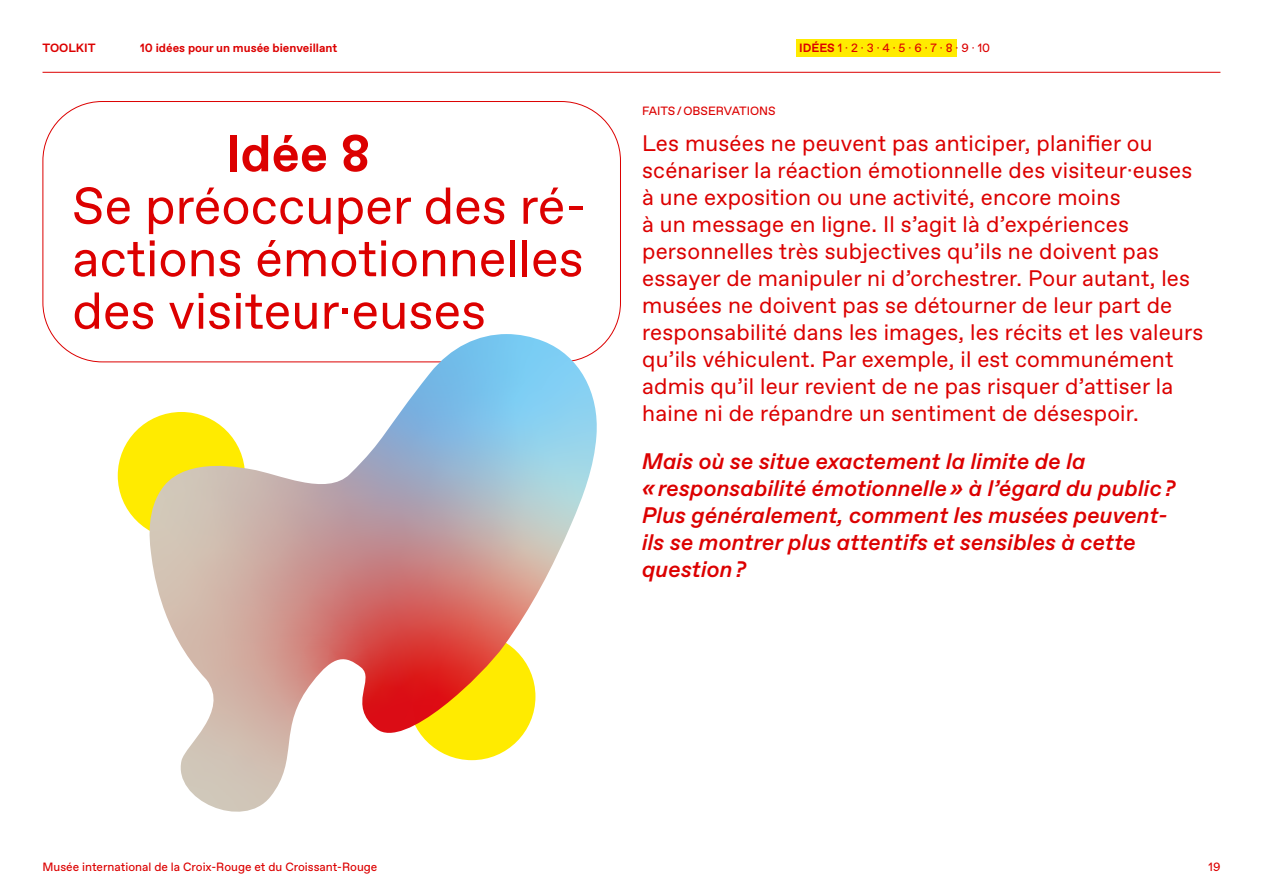
<style>
.page{position:relative;width:1263px;height:893px;background:#fff}
.page>*{position:absolute;margin:0;border:0;box-sizing:border-box;transform-origin:0 0}
.t1{font:51.75px/52.5px "ABC Favorit";color:#dc0000;text-align:justify}
.t2{font:700 51.75px "ABC Favorit";color:#dc0000}
.t3{font:22.5px/27px "ABC Favorit";letter-spacing:.01em;color:#dc0000}
.t4{font:italic 500 22.5px/27px "ABC Favorit";color:#dc0000}
.t5{font:12px "ABC Favorit";color:#dc0000}
.t6{font:700 12px "ABC Favorit";color:#dc0000}
.s1{font-weight:700}
</style>
<div class="page">
<div style="left:118px;top:412px;width:127px;height:127px;background:#ffeb00;border-radius:50%"></div>
<hr style="left:43px;top:72px;width:1177px;height:1px;background:#dc0000">
<svg style="left:146px;top:334px;width:454px;height:478px"></svg>
<div style="left:797px;top:39px;width:160px;height:18px;background:#ffeb00"></div>
<p class="t6" style="left:43px;top:40px;width:55px">TOOLKIT</p>
<p class="t6" style="left:140px;top:40px;width:199px">10 idées pour un musée bienveillant</p>
<p class="t5" style="left:799px;top:41px;width:192px"><span class="s1">IDÉES</span> 1 · 2 · 3 · 4 · 5 · 6 · 7 · 8 · 9 · 10</p>
<h1 class="t2" style="left:225px;top:122px;width:147px">Idée 8</h1>
<h1 class="t1" style="left:72px;top:181px;width:515px">Se préoccuper des ré&shy;actions émotionnelles des visiteur·euses</h1>
<p class="t5" style="left:642px;top:104px;width:135px">FAITS / OBSERVATIONS</p>
<p class="t3" style="left:642px;top:130px;width:563px">Les musées ne peuvent pas anticiper, planifier ou scénariser la réaction émotionnelle des visiteur·euses à une exposition ou une activité, encore moins<br>à un message en ligne. Il s’agit là d’expériences personnelles très subjectives qu’ils ne doivent pas essayer de manipuler ni d’orchestrer. Pour autant, les musées ne doivent pas se détourner de leur part de responsabilité dans les images, les récits et les valeurs qu’ils véhiculent. Par exemple, il est communément admis qu’il leur revient de ne pas risquer d’attiser la haine ni de répandre un sentiment de désespoir.</p>
<p class="t4" style="left:642px;top:448px;width:535px">Mais où se situe exactement la limite de la<br>« responsabilité émotionnelle » à l’égard du public ?<br>Plus généralement, comment les musées peuvent&shy;ils se montrer plus attentifs et sensibles à cette question ?</p>
<p class="t5" style="left:43px;top:860px;width:336px">Musée international de la Croix-Rouge et du Croissant-Rouge</p>
<p class="t5" style="left:1208px;top:860px;width:13px">19</p>
</div>
